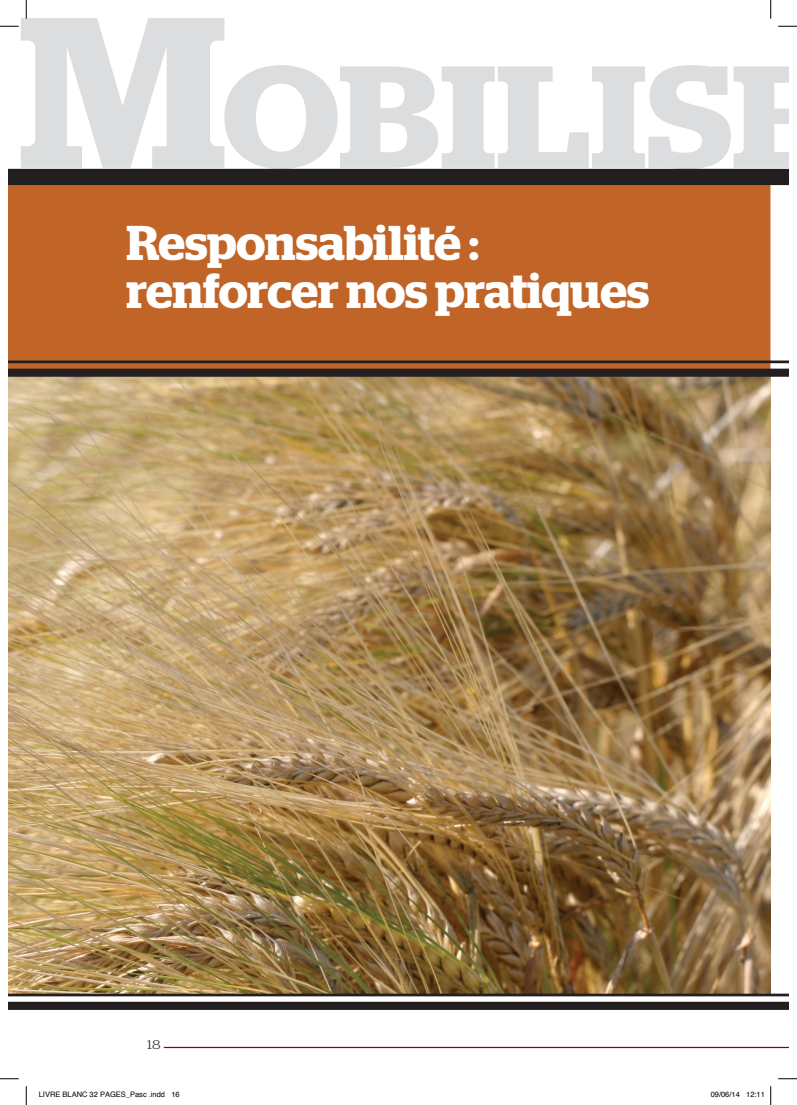
<style>
.page{position:relative;width:797px;height:1105px;background:#fff}
.page>*{position:absolute;margin:0;border:0;box-sizing:border-box;transform-origin:0 0}
.t1{font:600 144.88px "Stag";color:#dcdddf;scale:1.11 1}
.t2{font:600 48.75px/47.5px "Stag";letter-spacing:-.005em;color:#fff}
.t3{font:300 12.5px "Stag";color:#231f20;scale:1.2 1}
.t4{font:7.5px "Helvetica";color:#000}
.s1{font-size:213.88px}
</style>
<div class="page">
<img style="left:9px;top:377px;width:761px;height:617px">
<div style="left:9px;top:185px;width:761px;height:184px;background:#c06428"></div>
<hr style="left:9px;top:360px;width:779px;height:3px;background:#231f20">
<div style="left:9px;top:369px;width:779px;height:8px;background:#231f20"></div>
<hr style="left:9px;top:994px;width:779px;height:2px;background:#231f20">
<div style="left:9px;top:1002px;width:779px;height:8px;background:#231f20"></div>
<div style="left:9px;top:169px;width:779px;height:16px;background:#231f20"></div>
<hr style="left:164px;top:1047px;width:624px;height:1px;background:#6c120e">
<svg style="left:0;top:25px;width:19px;height:2px"></svg>
<svg style="left:778px;top:25px;width:19px;height:2px"></svg>
<svg style="left:0;top:1078px;width:19px;height:1px"></svg>
<svg style="left:778px;top:1078px;width:19px;height:1px"></svg>
<svg style="left:25px;top:0;width:2px;height:19px"></svg>
<svg style="left:25px;top:1086px;width:2px;height:19px"></svg>
<svg style="left:770px;top:0;width:1px;height:19px"></svg>
<svg style="left:770px;top:1086px;width:1px;height:19px"></svg>
<h1 class="t1" style="left:18px;top:32px;width:732px"><span class="s1">M</span>OBILISE</h1>
<h2 class="t2" style="left:126px;top:219px;width:524px">Responsabilité : renforcer nos pratiques</h2>
<h3 class="t3" style="left:147px;top:1037px;width:13px">18</h3>
<p class="t4" style="left:39px;top:1089px;width:142px">LIVRE BLANC 32 PAGES_Pasc .indd 16</p>
<p class="t4" style="left:710px;top:1089px;width:56px">09/06/14 12:11</p>
</div>
